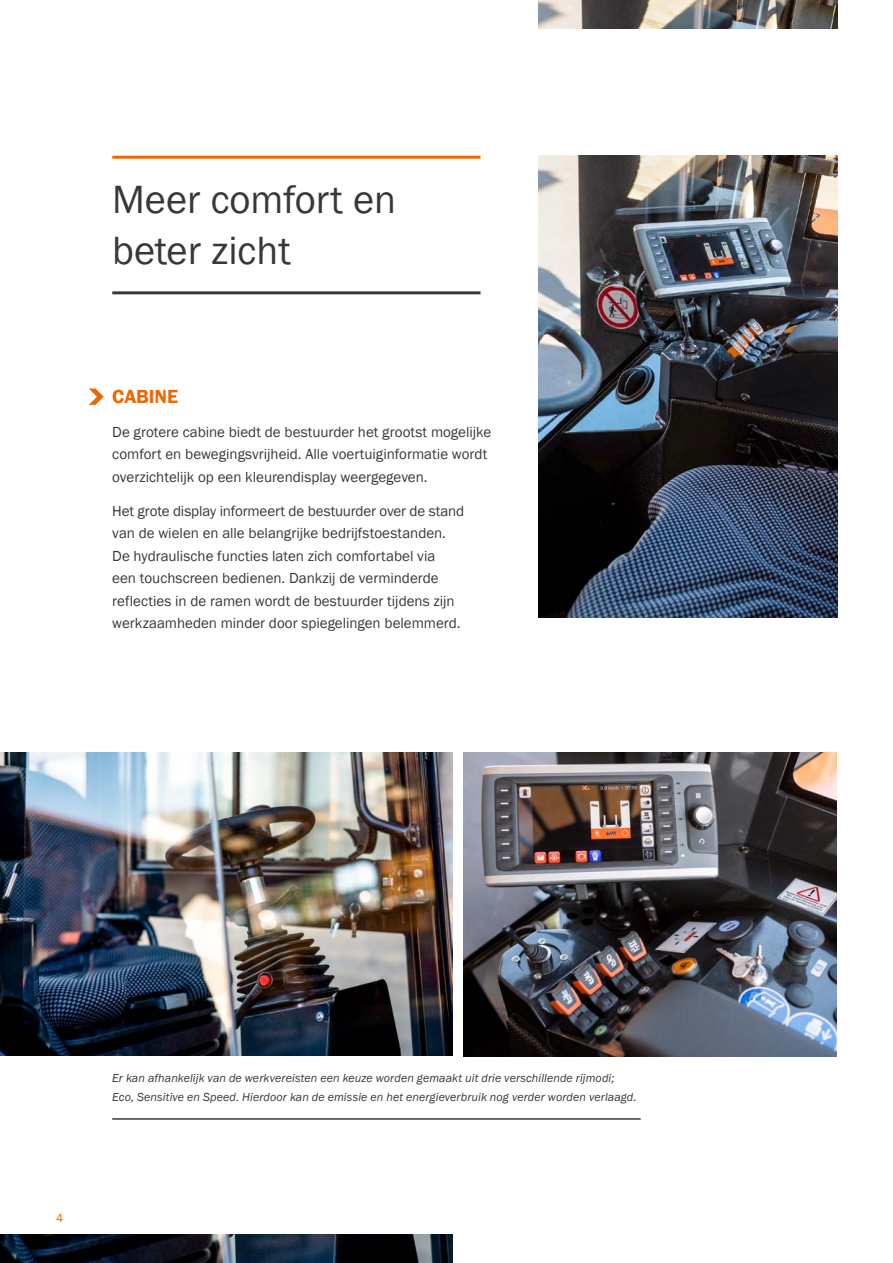
<style>
.page{position:relative;width:893px;height:1263px;background:#fff}
.page>*{position:absolute;margin:0;border:0;box-sizing:border-box;transform-origin:0 0}
.t1{font:40.5px/51px "Franklin Gothic";color:#383937}
.t2{font:600 19.5px "Franklin Gothic";color:#ee6700}
.t3{font:15px/22.5px "Franklin Gothic";color:#383937}
.t4{font:italic 12px/19.5px "Franklin Gothic";letter-spacing:.01em;color:#383937}
.t5{font:12px "Franklin Gothic";color:#ee6700}
</style>
<div class="page">
<img style="left:538px;top:155px;width:299px;height:462px">
<img style="left:538px;top:0;width:299px;height:28px">
<img style="left:0;top:752px;width:453px;height:304px">
<img style="left:0;top:1235px;width:453px;height:28px">
<img style="left:463px;top:752px;width:374px;height:304px">
<hr style="left:112px;top:156px;width:368px;height:3px;background:#ee6700">
<hr style="left:112px;top:291px;width:368px;height:3px;background:#383937">
<svg style="left:89px;top:389px;width:15px;height:16px"></svg>
<hr style="left:112px;top:1118px;width:529px;height:2px;background:#383937">
<h1 class="t1" style="left:112px;top:175px;width:285px">Meer comfort en beter zicht</h1>
<h2 class="t2" style="left:112px;top:385px;width:67px">CABINE</h2>
<p class="t3" style="left:112px;top:421px;width:380px">De grotere cabine biedt de bestuurder het grootst mogelijke comfort en bewegingsvrijheid. Alle voertuiginformatie wordt overzichtelijk op een kleurendisplay weergegeven.</p>
<p class="t3" style="left:112px;top:500px;width:353px">Het grote display informeert de bestuurder over de stand van de wielen en alle belangrijke bedrijfstoestanden.<br>De hydraulische functies laten zich comfortabel via<br>een touchscreen bedienen. Dankzij de verminderde reflecties in de ramen wordt de bestuurder tijdens zijn werkzaamheden minder door spiegelingen belemmerd.</p>
<p class="t5" style="left:56px;top:1211px;width:9px">4</p>
<p class="t4" style="left:112px;top:1068px;width:526px">Er kan afhankelijk van de werkvereisten een keuze worden gemaakt uit drie verschillende rijmodi;<br>Eco, Sensitive en Speed. Hierdoor kan de emissie en het energieverbruik nog verder worden verlaagd.</p>
</div>
